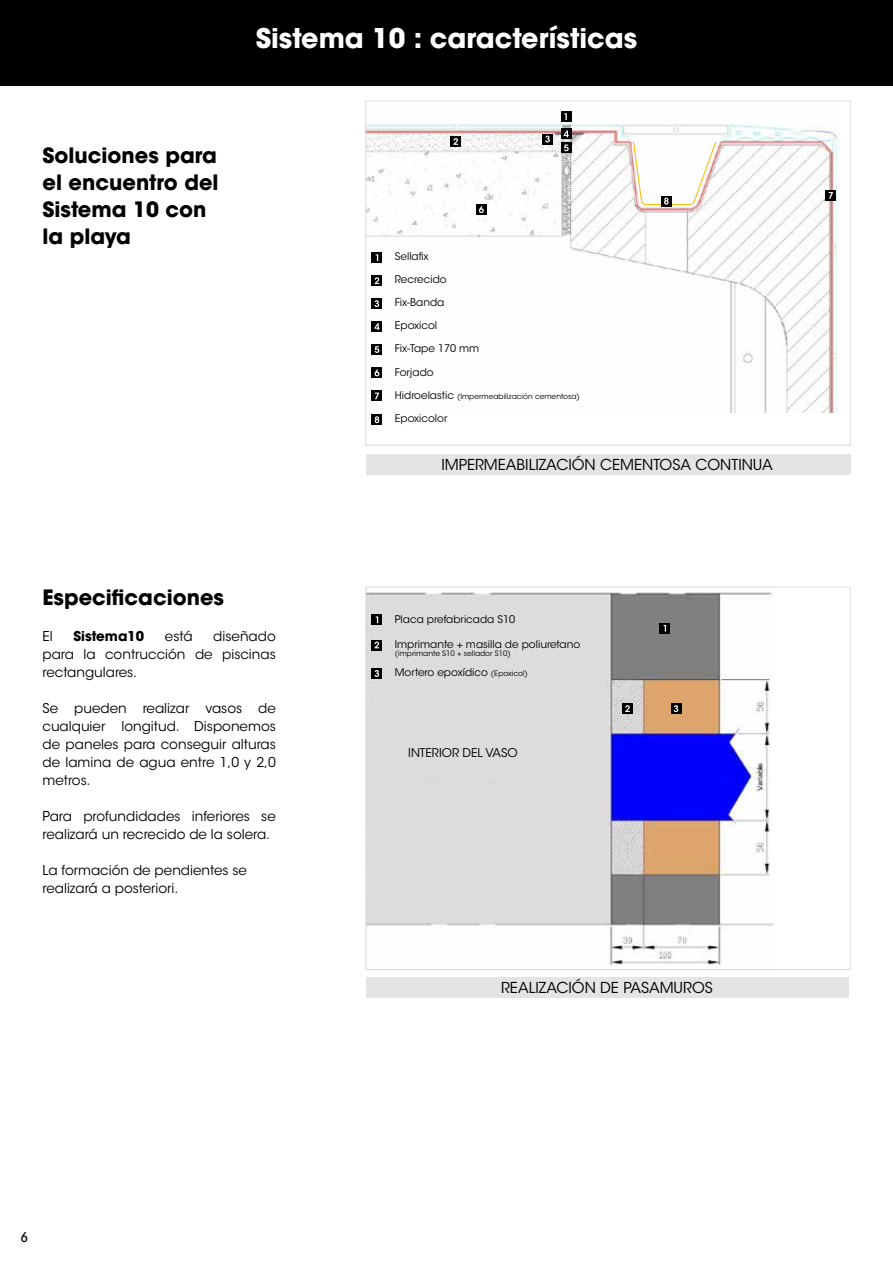
<style>
.page{position:relative;width:893px;height:1263px;background:#fff}
.page>*{position:absolute;margin:0;border:0;box-sizing:border-box;transform-origin:0 0}
.t1{font:700 27px "ITC Avant Garde Std";color:#fff}
.t2{font:700 21px/27px "ITC Avant Garde Std";color:#000}
.t3{font:15px "ITC Avant Garde Std";color:#000}
.t4{font:13.5px/18px "ITC Avant Garde Std";color:#000;text-align:justify}
.t5{font:700 13.5px "ITC Avant Garde Std";color:#000}
.t6{font:500 condensed 13.5px "ITC Avant Garde Std";color:#000}
.t7{font:12px "ITC Avant Garde Std";color:#000}
.t8{font:10.5px/23px "ITC Avant Garde Std";color:#000}
.t9{font:7.5px "ITC Avant Garde Std";color:#000}
.s1{font-size:10.5px}
.s2{font-size:7.5px}
</style>
<div class="page">
<img style="left:365px;top:109px;width:474px;height:303px">
<div style="left:561px;top:111px;width:10px;height:11px;background:#000"></div>
<svg style="left:372px;top:253px;width:10px;height:10px"></svg>
<svg style="left:376px;top:254px;width:2px;height:7px"></svg>
<svg style="left:372px;top:276px;width:10px;height:10px"></svg>
<svg style="left:375px;top:277px;width:4px;height:7px"></svg>
<div style="left:372px;top:298px;width:10px;height:11px;background:#000"></div>
<svg style="left:374px;top:300px;width:5px;height:7px"></svg>
<div style="left:372px;top:321px;width:10px;height:11px;background:#000"></div>
<svg style="left:374px;top:323px;width:5px;height:7px"></svg>
<div style="left:372px;top:344px;width:10px;height:11px;background:#000"></div>
<svg style="left:374px;top:346px;width:5px;height:7px"></svg>
<svg style="left:372px;top:368px;width:10px;height:10px"></svg>
<svg style="left:374px;top:370px;width:5px;height:6px"></svg>
<svg style="left:372px;top:391px;width:10px;height:10px"></svg>
<svg style="left:375px;top:393px;width:4px;height:6px"></svg>
<svg style="left:564px;top:113px;width:3px;height:7px"></svg>
<div style="left:451px;top:136px;width:10px;height:11px;background:#000"></div>
<svg style="left:453px;top:138px;width:5px;height:7px"></svg>
<svg style="left:543px;top:134px;width:10px;height:10px"></svg>
<svg style="left:545px;top:136px;width:5px;height:6px"></svg>
<svg style="left:561px;top:129px;width:10px;height:10px"></svg>
<svg style="left:564px;top:131px;width:5px;height:6px"></svg>
<svg style="left:561px;top:143px;width:10px;height:10px"></svg>
<svg style="left:564px;top:145px;width:5px;height:6px"></svg>
<div style="left:476px;top:204px;width:10px;height:11px;background:#000"></div>
<svg style="left:479px;top:206px;width:5px;height:7px"></svg>
<div style="left:826px;top:190px;width:10px;height:10px;background:#000"></div>
<svg style="left:829px;top:192px;width:4px;height:7px"></svg>
<svg style="left:633px;top:141px;width:84px;height:71px"></svg>
<svg style="left:372px;top:415px;width:10px;height:10px"></svg>
<svg style="left:375px;top:416px;width:4px;height:7px"></svg>
<div style="left:0;top:0;width:893px;height:85px;background:#000"></div>
<div style="left:366px;top:454px;width:484px;height:20px;background:#e3e4e4"></div>
<img style="left:368px;top:592px;width:406px;height:373px">
<div style="left:415px;top:757px;width:150px;height:24px;background:#dddcdd"></div>
<div style="left:366px;top:977px;width:482px;height:20px;background:#e3e4e4"></div>
<svg style="left:660px;top:623px;width:10px;height:10px"></svg>
<svg style="left:664px;top:625px;width:2px;height:6px"></svg>
<div style="left:622px;top:703px;width:11px;height:11px;background:#000"></div>
<svg style="left:625px;top:705px;width:5px;height:7px"></svg>
<div style="left:671px;top:703px;width:10px;height:11px;background:#000"></div>
<svg style="left:674px;top:705px;width:4px;height:7px"></svg>
<svg style="left:372px;top:615px;width:10px;height:10px"></svg>
<svg style="left:376px;top:616px;width:2px;height:7px"></svg>
<svg style="left:372px;top:640px;width:10px;height:10px"></svg>
<svg style="left:375px;top:641px;width:4px;height:7px"></svg>
<div style="left:372px;top:668px;width:10px;height:10px;background:#000"></div>
<svg style="left:374px;top:670px;width:5px;height:7px"></svg>
<h1 class="t1" style="left:256px;top:21px;width:383px">Sistema 10 : características</h1>
<h2 class="t2" style="left:43px;top:142px;width:178px">Soluciones para el encuentro del<br>Sistema 10 con la playa</h2>
<p class="t8" style="left:395px;top:245px;width:86px">Sellafix<br>Recrecido<br>Fix-Banda<br>Epoxicol<br>Fix-Tape 170 mm</p>
<p class="t8" style="left:395px;top:360px;width:40px">Forjado</p>
<p class="t9" style="left:395px;top:391px;width:187px"><span class="s1">Hidroelastic</span> (Impermeabilización cementosa)</p>
<p class="t8" style="left:395px;top:407px;width:54px">Epoxicolor</p>
<p class="t3" style="left:441px;top:455px;width:333px">IMPERMEABILIZACIÓN CEMENTOSA CONTINUA</p>
<h2 class="t2" style="left:43px;top:583px;width:183px">Especificaciones</h2>
<p class="t4" style="left:43px;top:627px;width:12px">El</p>
<p class="t5" style="left:73px;top:627px;width:72px">Sistema10</p>
<p class="t4" style="left:165px;top:627px;width:29px">está</p>
<p class="t4" style="left:43px;top:627px;width:235px;text-indent:171px">diseñado para la contrucción de piscinas rectangulares.</p>
<p class="t4" style="left:43px;top:699px;width:235px">Se pueden realizar vasos de cualquier longitud. Disponemos de paneles para conseguir alturas de lamina de agua entre 1,0 y 2,0 metros.</p>
<p class="t4" style="left:43px;top:807px;width:235px">Para profundidades inferiores se realizará un recrecido de la solera.</p>
<p class="t4" style="left:43px;top:861px;width:206px">La formación de pendientes se realizará a posteriori.</p>
<p class="t8" style="left:395px;top:608px;width:122px">Placa prefabricada S10</p>
<p class="t8" style="left:395px;top:632px;width:187px">Imprimante + masilla de poliuretano</p>
<p class="t9" style="left:395px;top:649px;width:117px">(imprimante S10 + sellador S10)</p>
<p class="t8" style="left:395px;top:661px;width:135px">Mortero epoxídico <span class="s2">(Epoxicol)</span></p>
<p class="t7" style="left:408px;top:746px;width:111px">INTERIOR DEL VASO</p>
<p class="t3" style="left:501px;top:978px;width:213px">REALIZACIÓN DE PASAMUROS</p>
<p class="t6" style="left:21px;top:1228px;width:9px">6</p>
</div>
